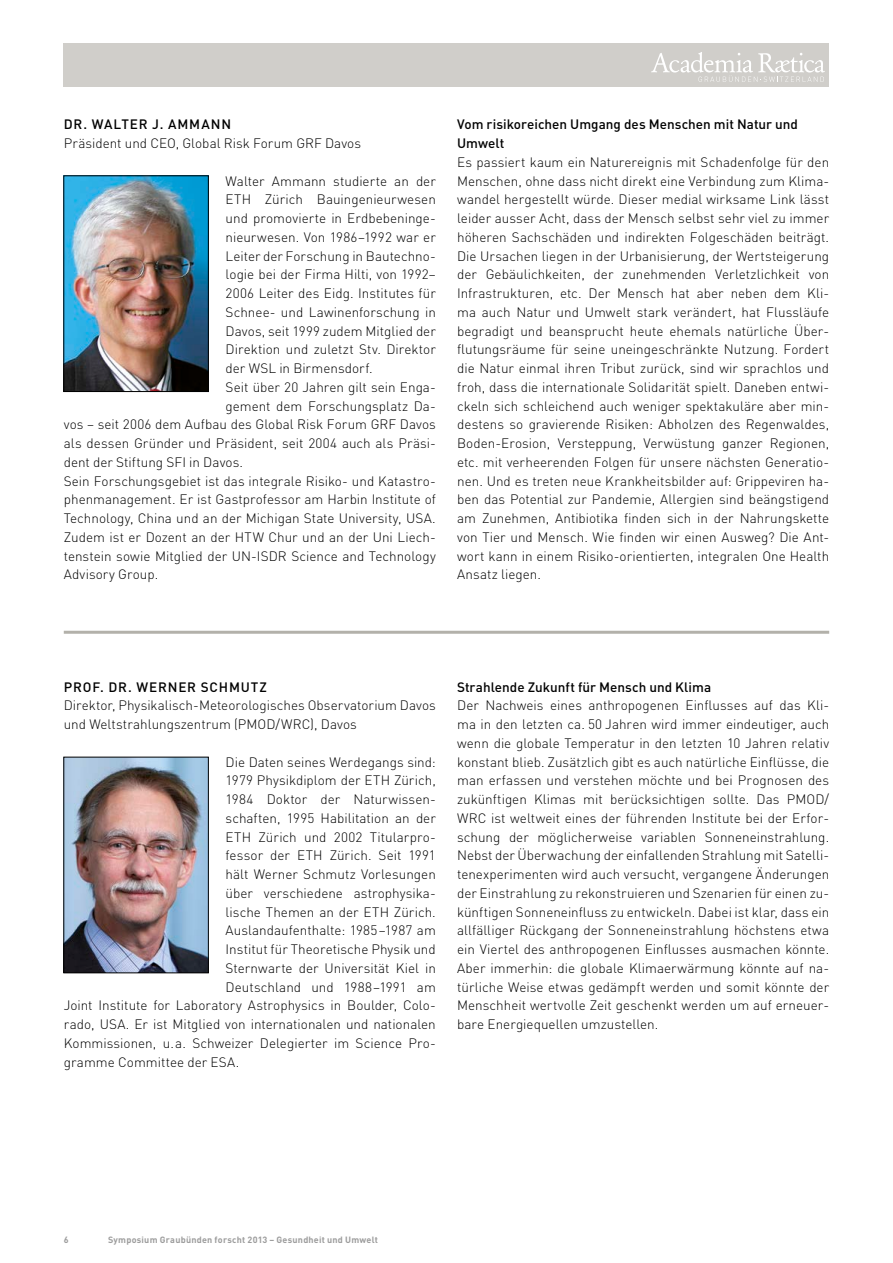
<style>
.page{position:relative;width:893px;height:1263px;background:#fff}
.page>*{position:absolute;margin:0;border:0;box-sizing:border-box;transform-origin:0 0}
.grundschrift{font:300 13.5px/18.8px "DIN";color:#000;text-align:justify}
.grundschrift-2{font:500 13.5px/18.8px "DIN";letter-spacing:.005em;color:#000}
.grundschrift-3{font:500 13.5px "DIN";letter-spacing:.06em;color:#000}
.t1{font:700 9px "DIN";letter-spacing:.03em;color:#9c9c9c}
</style>
<div class="page">
<hr style="left:64px;top:631px;width:765px;height:3px;background:#b3b1aa">
<div style="left:64px;top:43px;width:765px;height:44px;background:#d0ceca"></div>
<svg style="left:651px;top:52px;width:174px;height:30px"></svg>
<img style="left:66px;top:178px;width:141px;height:212px">
<div style="left:64px;top:176px;width:145px;height:216px;border:1px solid #000"></div>
<img style="left:66px;top:759px;width:141px;height:212px">
<div style="left:64px;top:757px;width:145px;height:216px;border:1px solid #000"></div>
<p class="grundschrift-3" style="left:64px;top:116px;width:169px">DR. WALTER J. AMMANN</p>
<p class="grundschrift" style="left:64px;top:134px;width:299px">Präsident und CEO, Global Risk Forum GRF Davos</p>
<p class="grundschrift" style="left:226px;top:171px;width:212px">Walter Ammann studierte an der ETH Zürich Bauingenieurwesen und promovierte in Erdbebeninge&shy;nieurwesen. Von 1986–1992 war er Leiter der Forschung in Bautechno&shy;logie bei der Firma Hilti, von 1992– 2006 Leiter des Eidg. Institutes für Schnee- und Lawinenforschung in Davos, seit 1999 zudem Mitglied der Direktion und zuletzt Stv. Direktor der WSL in Birmensdorf.</p>
<p class="grundschrift" style="left:226px;top:377px;width:212px">Seit über 20 Jahren gilt sein Enga-</p>
<p class="grundschrift" style="left:226px;top:396px;width:212px">gement dem Forschungsplatz Da-</p>
<p class="grundschrift" style="left:64px;top:415px;width:374px">vos – seit 2006 dem Aufbau des Global Risk Forum GRF Davos</p>
<p class="grundschrift" style="left:64px;top:434px;width:374px">als dessen Gründer und Präsident, seit 2004 auch als Präsi-</p>
<p class="grundschrift" style="left:64px;top:452px;width:181px">dent der Stiftung SFI in Davos.</p>
<p class="grundschrift" style="left:64px;top:471px;width:374px">Sein Forschungsgebiet ist das integrale Risiko- und Katastro&shy;phenmanagement. Er ist Gastprofessor am Harbin Institute of Technology, China und an der Michigan State University, USA.<br>Zudem ist er Dozent an der HTW Chur und an der Uni Liech&shy;tenstein sowie Mitglied der UN-ISDR Science and Technology Advisory Group.</p>
<p class="grundschrift-2" style="left:457px;top:115px;width:342px">Vom risikoreichen Umgang des Menschen mit Natur und<br>Umwelt</p>
<p class="grundschrift" style="left:457px;top:152px;width:374px;text-align:left">Es passiert kaum ein Naturereignis mit Schadenfolge für den Menschen, ohne dass nicht direkt eine Verbindung zum Klima&shy;wandel hergestellt würde. Dieser medial wirksame Link lässt leider ausser Acht, dass der Mensch selbst sehr viel zu immer höheren Sachschäden und indirekten Folgeschäden beiträgt.<br>Die Ursachen liegen in der Urbanisierung, der Wertsteigerung der Gebäulichkeiten, der zunehmenden Verletzlichkeit von Infrastrukturen, etc. Der Mensch hat aber neben dem Kli&shy;ma auch Natur und Umwelt stark verändert, hat Flussläufe begradigt und beansprucht heute ehemals natürliche Über&shy;flutungsräume für seine uneingeschränkte Nutzung. Fordert die Natur einmal ihren Tribut zurück, sind wir sprachlos und froh, dass die internationale Solidarität spielt. Daneben entwi&shy;ckeln sich schleichend auch weniger spektakuläre aber min&shy;destens so gravierende Risiken: Abholzen des Regenwaldes, Boden-Erosion, Versteppung, Verwüstung ganzer Regionen, etc. mit verheerenden Folgen für unsere nächsten Generatio&shy;nen. Und es treten neue Krankheitsbilder auf: Grippeviren ha&shy;ben das Potential zur Pandemie, Allergien sind beängstigend am Zunehmen, Antibiotika finden sich in der Nahrungskette von Tier und Mensch. Wie finden wir einen Ausweg? Die Ant&shy;wort kann in einem Risiko-orientierten, integralen One Health Ansatz liegen.</p>
<p class="grundschrift-3" style="left:64px;top:678px;width:205px">PROF. DR. WERNER SCHMUTZ</p>
<p class="grundschrift" style="left:64px;top:696px;width:374px">Direktor, Physikalisch-Meteorologisches Observatorium Davos und Weltstrahlungszentrum (PMOD/WRC), Davos</p>
<p class="grundschrift" style="left:226px;top:752px;width:212px">Die Daten seines Werdegangs sind:</p>
<p class="grundschrift" style="left:226px;top:771px;width:212px">1979 Physikdiplom der ETH Zürich,</p>
<p class="grundschrift" style="left:226px;top:790px;width:212px">1984 Doktor der Naturwissen-</p>
<p class="grundschrift" style="left:226px;top:808px;width:212px">schaften, 1995 Habilitation an der</p>
<p class="grundschrift" style="left:226px;top:827px;width:212px">ETH Zürich und 2002 Titularpro-</p>
<p class="grundschrift" style="left:226px;top:846px;width:212px">fessor der ETH Zürich. Seit 1991</p>
<p class="grundschrift" style="left:226px;top:865px;width:212px">hält Werner Schmutz Vorlesungen</p>
<p class="grundschrift" style="left:226px;top:883px;width:212px">über verschiedene astrophysika-</p>
<p class="grundschrift" style="left:226px;top:902px;width:212px">lische Themen an der ETH Zürich.</p>
<p class="grundschrift" style="left:226px;top:921px;width:212px">Auslandaufenthalte: 1985–1987 am</p>
<p class="grundschrift" style="left:226px;top:940px;width:212px">Institut für Theoretische Physik und</p>
<p class="grundschrift" style="left:226px;top:958px;width:212px">Sternwarte der Universität Kiel in</p>
<p class="grundschrift" style="left:226px;top:977px;width:212px">Deutschland und 1988–1991 am</p>
<p class="grundschrift" style="left:64px;top:996px;width:374px">Joint Institute for Laboratory Astrophysics in Boulder, Colo-</p>
<p class="grundschrift" style="left:64px;top:1015px;width:374px">rado, USA. Er ist Mitglied von internationalen und nationalen</p>
<p class="grundschrift" style="left:64px;top:1033px;width:374px">Kommissionen, u.a. Schweizer Delegierter im Science Pro-</p>
<p class="grundschrift" style="left:64px;top:1052px;width:177px">gramme Committee der ESA.</p>
<p class="grundschrift-2" style="left:457px;top:677px;width:256px">Strahlende Zukunft für Mensch und Klima</p>
<p class="grundschrift" style="left:457px;top:696px;width:374px">Der Nachweis eines anthropogenen Einflusses auf das Kli&shy;ma in den letzten ca. 50 Jahren wird immer eindeutiger, auch wenn die globale Temperatur in den letzten 10 Jahren relativ konstant blieb. Zusätzlich gibt es auch natürliche Einflüsse, die man erfassen und verstehen möchte und bei Prognosen des zukünftigen Klimas mit berücksichtigen sollte. Das PMOD/ WRC ist weltweit eines der führenden Institute bei der Erfor&shy;schung der möglicherweise variablen Sonneneinstrahlung.<br>Nebst der Überwachung der einfallenden Strahlung mit Satelli&shy;tenexperimenten wird auch versucht, vergangene Änderungen der Einstrahlung zu rekonstruieren und Szenarien für einen zu&shy;künftigen Sonneneinfluss zu entwickeln. Dabei ist klar, dass ein allfälliger Rückgang der Sonneneinstrahlung höchstens etwa ein Viertel des anthropogenen Einflusses ausmachen könnte.<br>Aber immerhin: die globale Klimaerwärmung könnte auf na&shy;türliche Weise etwas gedämpft werden und somit könnte der Menschheit wertvolle Zeit geschenkt werden um auf erneuer&shy;bare Energiequellen umzustellen.</p>
<p class="t1" style="left:64px;top:1234px;width:6px">6</p>
<p class="t1" style="left:108px;top:1234px;width:271px">Symposium Graubünden forscht 2013 – Gesundheit und Umwelt</p>
</div>
